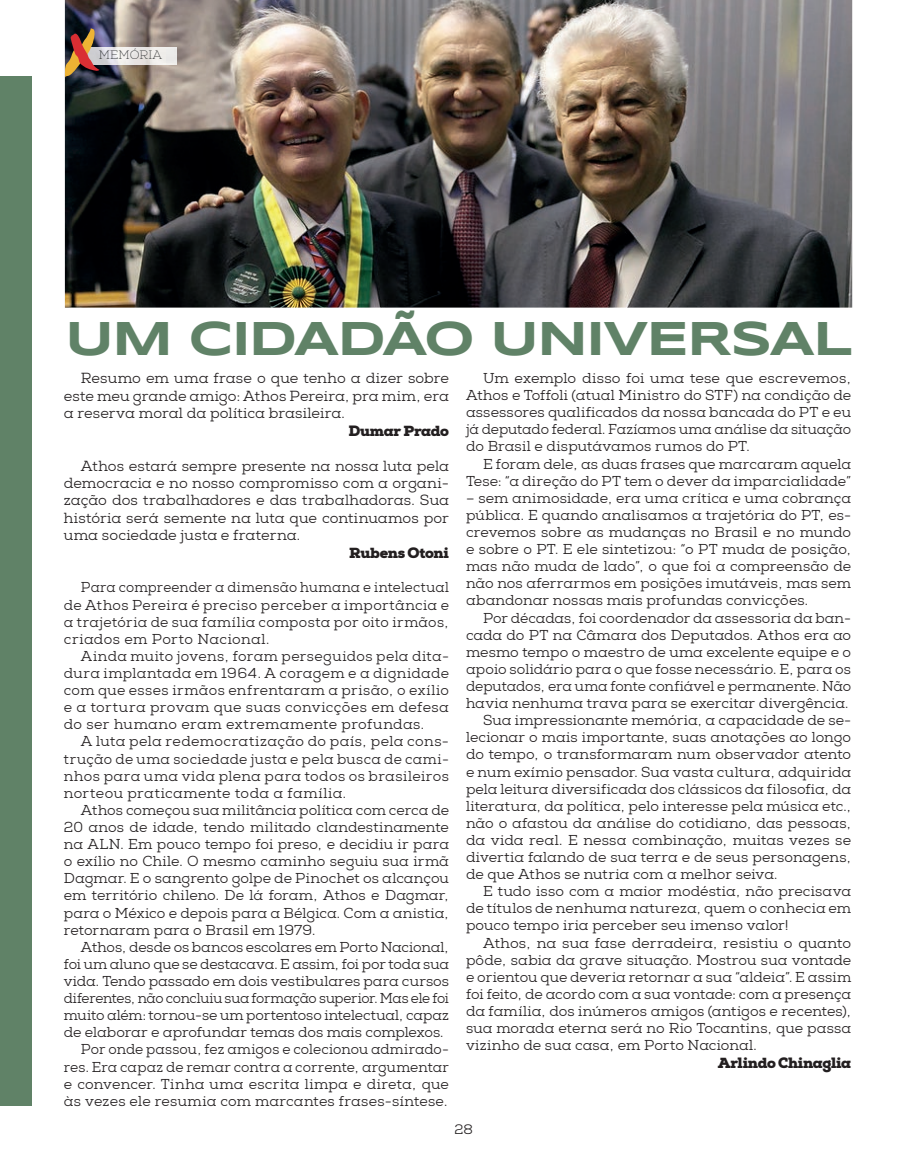
<style>
.page{position:relative;width:915px;height:1170px;background:#fff}
.page>*{position:absolute;margin:0;border:0;box-sizing:border-box;transform-origin:0 0}
.t1{font:700 49.05px "Syncopate";letter-spacing:-.045em;color:#608267}
.t2{font:14.55px/17.4px "Nexa Slab";letter-spacing:-.005em;color:#231f20;text-align:justify}
.t3{font:900 14.55px "Nexa Slab";letter-spacing:-.02em;color:#231f20}
.t4{font:14.25px/17.1px "Nexa Slab";color:#231f20;text-align:justify}
.t5{font:14.25px/17.1px "Nexa Slab";color:#231f20;text-align:justify;scale:.94 1}
.t6{font:14.25px "Nexa Slab";letter-spacing:-.025em;color:#231f20;scale:.96 1}
.t7{font:13.5px "Nexa Slab";color:#231f20}
.t8{font:100 12px "Nexa Slab";letter-spacing:.015em;color:#0c0f11}
</style>
<div class="page">
<img style="left:65px;top:0;width:786px;height:307px">
<img style="left:99px;top:47px;width:77px;height:18px">
<svg style="left:65px;top:28px;width:34px;height:49px;background:#865643"></svg>
<div style="left:0;top:76px;width:32px;height:1029px;background:#608267"></div>
<p class="t8" style="left:99px;top:48px;width:65px">MEMÓRIA</p>
<h1 class="t1" style="left:65px;top:308px;width:789px">UM CIDADÃO UNIVERSAL</h1>
<p class="t2" style="left:64px;top:370px;width:386px;text-indent:17px">Resumo em uma frase o que tenho a dizer sobre este meu grande amigo: Athos Pereira, pra mim, era a reserva moral da política brasileira.</p>
<p class="t3" style="left:348px;top:421px;width:102px">Dumar Prado</p>
<p class="t2" style="left:64px;top:457px;width:386px;text-indent:17px">Athos estará sempre presente na nossa luta pela democracia e no nosso compromisso com a organi&shy;zação dos trabalhadores e das trabalhadoras. Sua história será semente na luta que continuamos por uma sociedade justa e fraterna.</p>
<p class="t3" style="left:349px;top:543px;width:101px">Rubens Otoni</p>
<p class="t5" style="left:64px;top:579px;width:411px;text-indent:17px">Para compreender a dimensão humana e intelectual de Athos Pereira é preciso perceber a importância e a trajetória de sua família composta por oito irmãos, criados em Porto Nacional.</p>
<p class="t4" style="left:64px;top:647px;width:386px;text-indent:17px">Ainda muito jovens, foram perseguidos pela dita&shy;dura implantada em 1964. A coragem e a dignidade com que esses irmãos enfrentaram a prisão, o exílio e a tortura provam que suas convicções em defesa do ser humano eram extremamente profundas.</p>
<p class="t4" style="left:64px;top:733px;width:386px;text-indent:17px">A luta pela redemocratização do país, pela cons&shy;trução de uma sociedade justa e pela busca de cami&shy;nhos para uma vida plena para todos os brasileiros norteou praticamente toda a família.</p>
<p class="t4" style="left:64px;top:801px;width:386px;text-indent:17px">Athos começou sua militância política com cerca de 20 anos de idade, tendo militado clandestinamente na ALN. Em pouco tempo foi preso, e decidiu ir para o exílio no Chile. O mesmo caminho seguiu sua irmã Dagmar. E o sangrento golpe de Pinochet os alcançou em território chileno. De lá foram, Athos e Dagmar, para o México e depois para a Bélgica. Com a anistia, retornaram para o Brasil em 1979.</p>
<p class="t4" style="left:81px;top:938px;width:369px">Athos, desde os bancos escolares em Porto Nacional,</p>
<p class="t4" style="left:64px;top:955px;width:386px">foi um aluno que se destacava. E assim, foi por toda sua</p>
<p class="t4" style="left:64px;top:972px;width:386px">vida. Tendo passado em dois vestibulares para cursos</p>
<p class="t6" style="left:64px;top:989px;width:402px">diferentes, não concluiu sua formação superior. Mas ele foi</p>
<p class="t4" style="left:64px;top:1006px;width:386px">muito além: tornou-se um portentoso intelectual, capaz</p>
<p class="t4" style="left:64px;top:1024px;width:381px">de elaborar e aprofundar temas dos mais complexos.</p>
<p class="t4" style="left:81px;top:1041px;width:369px">Por onde passou, fez amigos e colecionou admirado-</p>
<p class="t4" style="left:64px;top:1058px;width:386px">res. Era capaz de remar contra a corrente, argumentar</p>
<p class="t4" style="left:64px;top:1075px;width:386px">e convencer. Tinha uma escrita limpa e direta, que</p>
<p class="t4" style="left:64px;top:1092px;width:385px">às vezes ele resumia com marcantes frases-síntese.</p>
<p class="t4" style="left:466px;top:370px;width:386px;text-indent:17px">Um exemplo disso foi uma tese que escrevemos, Athos e Toffoli (atual Ministro do STF) na condição de assessores qualificados da nossa bancada do PT e eu já deputado federal. Fazíamos uma análise da situação do Brasil e disputávamos rumos do PT.</p>
<p class="t4" style="left:466px;top:455px;width:386px;text-align:right">E foram dele, as duas frases que marcaram aquela<br>Tese: “a direção do PT tem o dever da imparcialidade”</p>
<p class="t4" style="left:466px;top:489px;width:386px">– sem animosidade, era uma crítica e uma cobrança pública. E quando analisamos a trajetória do PT, es&shy;crevemos sobre as mudanças no Brasil e no mundo e sobre o PT. E ele sintetizou: “o PT muda de posição, mas não muda de lado”, o que foi a compreensão de não nos aferrarmos em posições imutáveis, mas sem abandonar nossas mais profundas convicções.</p>
<p class="t4" style="left:483px;top:609px;width:369px">Por décadas, foi coordenador da assessoria da ban-</p>
<p class="t4" style="left:466px;top:626px;width:386px">cada do PT na Câmara dos Deputados. Athos era ao</p>
<p class="t4" style="left:466px;top:643px;width:386px">mesmo tempo o maestro de uma excelente equipe e o</p>
<p class="t4" style="left:466px;top:660px;width:386px">apoio solidário para o que fosse necessário. E, para os</p>
<p class="t4" style="left:466px;top:677px;width:386px">deputados, era uma fonte confiável e permanente. Não</p>
<p class="t4" style="left:466px;top:694px;width:384px">havia nenhuma trava para se exercitar divergência.</p>
<p class="t4" style="left:483px;top:712px;width:369px">Sua impressionante memória, a capacidade de se-</p>
<p class="t4" style="left:466px;top:729px;width:386px">lecionar o mais importante, suas anotações ao longo</p>
<p class="t4" style="left:466px;top:746px;width:386px">do tempo, o transformaram num observador atento</p>
<p class="t4" style="left:466px;top:763px;width:386px">e num exímio pensador. Sua vasta cultura, adquirida</p>
<p class="t4" style="left:466px;top:780px;width:386px">pela leitura diversificada dos clássicos da filosofia, da</p>
<p class="t4" style="left:466px;top:797px;width:386px">literatura, da política, pelo interesse pela música etc.,</p>
<p class="t4" style="left:466px;top:814px;width:386px">não o afastou da análise do cotidiano, das pessoas,</p>
<p class="t4" style="left:466px;top:831px;width:386px">da vida real. E nessa combinação, muitas vezes se</p>
<p class="t4" style="left:466px;top:848px;width:386px">divertia falando de sua terra e de seus personagens,</p>
<p class="t4" style="left:466px;top:865px;width:313px">de que Athos se nutria com a melhor seiva.</p>
<p class="t4" style="left:483px;top:883px;width:369px">E tudo isso com a maior modéstia, não precisava</p>
<p class="t4" style="left:466px;top:900px;width:386px">de títulos de nenhuma natureza, quem o conhecia em</p>
<p class="t4" style="left:466px;top:917px;width:324px">pouco tempo iria perceber seu imenso valor!</p>
<p class="t4" style="left:483px;top:934px;width:369px">Athos, na sua fase derradeira, resistiu o quanto</p>
<p class="t4" style="left:466px;top:951px;width:386px">pôde, sabia da grave situação. Mostrou sua vontade</p>
<p class="t4" style="left:466px;top:968px;width:386px">e orientou que deveria retornar a sua “aldeia”. E assim</p>
<p class="t4" style="left:466px;top:985px;width:386px">foi feito, de acordo com a sua vontade: com a presença</p>
<p class="t4" style="left:466px;top:1002px;width:386px">da família, dos inúmeros amigos (antigos e recentes),</p>
<p class="t4" style="left:466px;top:1019px;width:386px">sua morada eterna será no Rio Tocantins, que passa</p>
<p class="t4" style="left:466px;top:1036px;width:292px">vizinho de sua casa, em Porto Nacional.</p>
<p class="t3" style="left:717px;top:1053px;width:135px">Arlindo Chinaglia</p>
<p class="t7" style="left:454px;top:1120px;width:20px">28</p>
</div>
